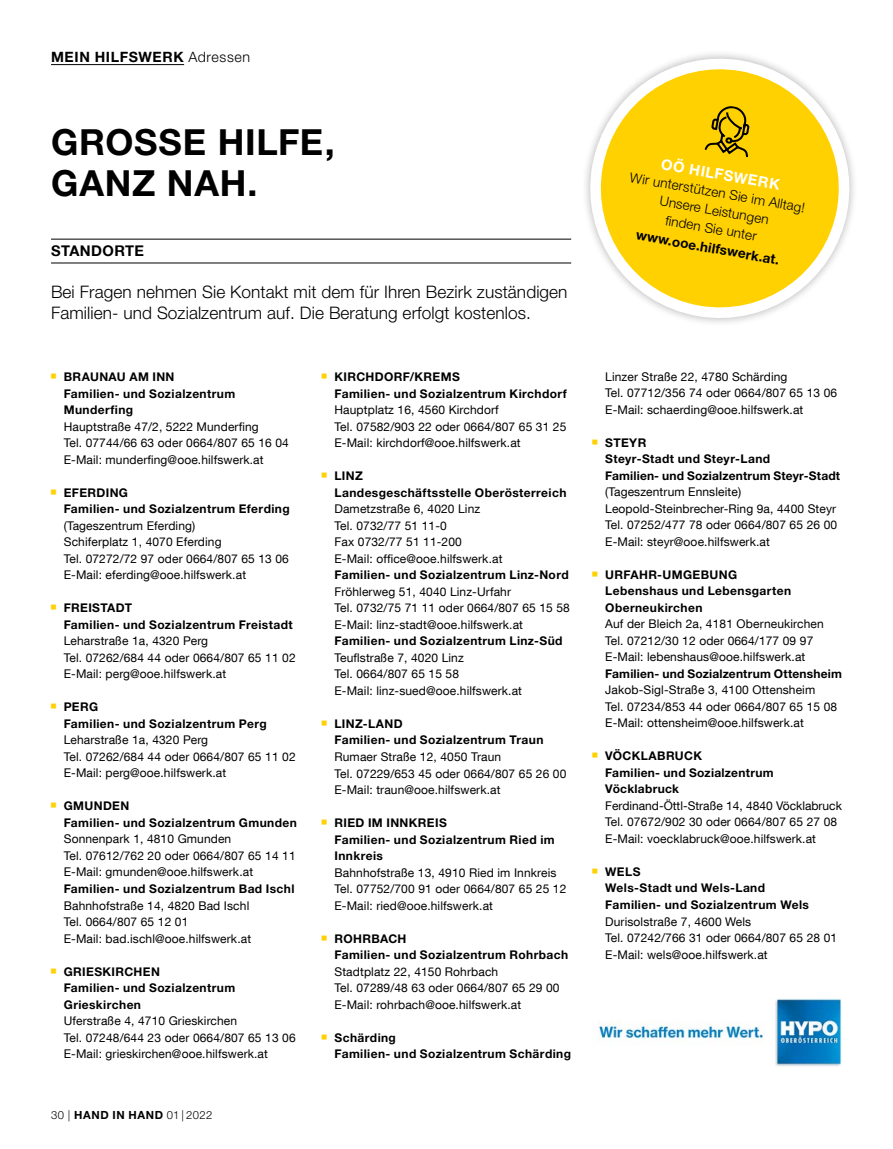
<style>
.page{position:relative;width:893px;height:1149px;background:#fff}
.page>*{position:absolute;margin:0;border:0;box-sizing:border-box;transform-origin:0 0}
.t1{font:700 36px/40.5px "Helvetica Neue LT Std";letter-spacing:.02em;color:#000}
.t2{font:300 17.25px/21px "Helvetica Neue LT Std";letter-spacing:.005em;color:#000}
.t3{font:700 14.7px "Helvetica Neue LT Std";color:#fff}
.t4{font:700 14.7px "Helvetica Neue LT Com";letter-spacing:.03em;color:#000}
.t5{font:700 14.25px "Helvetica Neue LT Std";letter-spacing:.045em;color:#000}
.t6{font:300 13.5px/18px "Helvetica Neue LT Std";color:#000;text-align:center}
.t7{font:700 13.5px "Helvetica Neue LT Std";color:#000}
.t8{font:12px/16.5px "Helvetica Neue LT Com";letter-spacing:.01em;color:#000}
.t9{font:700 12px/16.5px "Helvetica Neue LT Std";letter-spacing:.03em;color:#000}
.t10{font:300 11.25px "Helvetica Neue LT Std";letter-spacing:.035em;color:#000}
.s1{font-weight:300}
.s2{color:#ffd100}
.s3{font-weight:700}
</style>
<div class="page">
<hr style="left:51px;top:239px;width:520px;height:1px;background:#000">
<hr style="left:51px;top:263px;width:520px;height:1px;background:#000">
<hr style="left:51px;top:64px;width:133px;height:1px;background:#000">
<svg style="left:585px;top:54px;width:269px;height:269px"></svg>
<svg style="left:704px;top:104px;width:47px;height:54px"></svg>
<img style="left:598px;top:998px;width:244px;height:68px">
<p class="t5" style="left:51px;top:48px;width:201px">MEIN HILFSWERK <span class="s1">Adressen</span></p>
<h1 class="t1" style="left:51px;top:121px;width:285px">GROSSE HILFE,<br>GANZ NAH.</h1>
<p class="t4" style="left:51px;top:242px;width:95px">STANDORTE</p>
<h2 class="t2" style="left:51px;top:281px;width:518px">Bei Fragen nehmen Sie Kontakt mit dem für Ihren Bezirk zuständigen<br>Familien- und Sozialzentrum auf. Die Beratung erfolgt kostenlos.</h2>
<p class="t9" style="left:64px;top:368px;width:173px;text-indent:-13px"><span class="s2">▘</span> BRAUNAU AM INN<br>Familien- und Sozialzentrum<br>Munderfing</p>
<p class="t8" style="left:64px;top:417px;width:227px">Hauptstraße 47/2, 5222 Munderfing<br>Tel. 07744/66 63 oder 0664/807 65 16 04<br>E-Mail: munderfing@ooe.hilfswerk.at</p>
<p class="t9" style="left:64px;top:483px;width:227px;text-indent:-13px"><span class="s2">▘</span> EFERDING<br>Familien- und Sozialzentrum Eferding</p>
<p class="t8" style="left:64px;top:516px;width:227px">(Tageszentrum Eferding)<br>Schiferplatz 1, 4070 Eferding<br>Tel. 07272/72 97 oder 0664/807 65 13 06<br>E-Mail: eferding@ooe.hilfswerk.at</p>
<p class="t9" style="left:64px;top:599px;width:230px;text-indent:-13px"><span class="s2">▘</span> FREISTADT<br>Familien- und Sozialzentrum Freistadt</p>
<p class="t8" style="left:64px;top:632px;width:233px">Leharstraße 1a, 4320 Perg<br>Tel. 07262/684 44 oder 0664/807 65 11 02<br>E-Mail: perg@ooe.hilfswerk.at</p>
<p class="t9" style="left:64px;top:698px;width:204px;text-indent:-13px"><span class="s2">▘</span> PERG<br>Familien- und Sozialzentrum Perg</p>
<p class="t8" style="left:64px;top:731px;width:233px">Leharstraße 1a, 4320 Perg<br>Tel. 07262/684 44 oder 0664/807 65 11 02<br>E-Mail: perg@ooe.hilfswerk.at</p>
<p class="t9" style="left:64px;top:797px;width:235px;text-indent:-13px"><span class="s2">▘</span> GMUNDEN<br>Familien- und Sozialzentrum Gmunden</p>
<p class="t8" style="left:64px;top:830px;width:233px">Sonnenpark 1, 4810 Gmunden<br>Tel. 07612/762 20 oder 0664/807 65 14 11<br>E-Mail: gmunden@ooe.hilfswerk.at</p>
<p class="t9" style="left:64px;top:879px;width:232px">Familien- und Sozialzentrum Bad Ischl</p>
<p class="t8" style="left:64px;top:896px;width:189px">Bahnhofstraße 14, 4820 Bad Ischl<br>Tel. 0664/807 65 12 01<br>E-Mail: bad.ischl@ooe.hilfswerk.at</p>
<p class="t9" style="left:64px;top:962px;width:173px;text-indent:-13px"><span class="s2">▘</span> GRIESKIRCHEN<br>Familien- und Sozialzentrum<br>Grieskirchen</p>
<p class="t8" style="left:64px;top:1011px;width:233px">Uferstraße 4, 4710 Grieskirchen<br>Tel. 07248/644 23 oder 0664/807 65 13 06<br>E-Mail: grieskirchen@ooe.hilfswerk.at</p>
<p class="t10" style="left:51px;top:1107px;width:163px">30 | <span class="s3">HAND IN HAND</span> 01 | 2022</p>
<p class="t9" style="left:334px;top:368px;width:234px;text-indent:-13px"><span class="s2">▘</span> KIRCHDORF/KREMS<br>Familien- und Sozialzentrum Kirchdorf</p>
<p class="t8" style="left:334px;top:401px;width:233px">Hauptplatz 16, 4560 Kirchdorf<br>Tel. 07582/903 22 oder 0664/807 65 31 25<br>E-Mail: kirchdorf@ooe.hilfswerk.at</p>
<p class="t9" style="left:334px;top:467px;width:233px;text-indent:-13px"><span class="s2">▘</span> LINZ<br>Landesgeschäftsstelle Oberösterreich</p>
<p class="t8" style="left:334px;top:500px;width:169px">Dametzstraße 6, 4020 Linz<br>Tel. 0732/77 51 11-0<br>Fax 0732/77 51 11-200<br>E-Mail: office@ooe.hilfswerk.at</p>
<p class="t9" style="left:334px;top:566px;width:236px">Familien- und Sozialzentrum Linz-Nord</p>
<p class="t8" style="left:334px;top:583px;width:237px">Fröhlerweg 51, 4040 Linz-Urfahr<br>Tel. 0732/75 71 11 oder 0664/807 65 15 58<br>E-Mail: linz-stadt@ooe.hilfswerk.at</p>
<p class="t9" style="left:334px;top:632px;width:230px">Familien- und Sozialzentrum Linz-Süd</p>
<p class="t8" style="left:334px;top:649px;width:189px">Teuflstraße 7, 4020 Linz<br>Tel. 0664/807 65 15 58<br>E-Mail: linz-sued@ooe.hilfswerk.at</p>
<p class="t9" style="left:334px;top:715px;width:210px;text-indent:-13px"><span class="s2">▘</span> LINZ-LAND<br>Familien- und Sozialzentrum Traun</p>
<p class="t8" style="left:334px;top:748px;width:233px">Rumaer Straße 12, 4050 Traun<br>Tel. 07229/653 45 oder 0664/807 65 26 00<br>E-Mail: traun@ooe.hilfswerk.at</p>
<p class="t9" style="left:334px;top:814px;width:222px;text-indent:-13px"><span class="s2">▘</span> RIED IM INNKREIS<br>Familien- und Sozialzentrum Ried im<br>Innkreis</p>
<p class="t8" style="left:334px;top:863px;width:233px">Bahnhofstraße 13, 4910 Ried im Innkreis<br>Tel. 07752/700 91 oder 0664/807 65 25 12<br>E-Mail: ried@ooe.hilfswerk.at</p>
<p class="t9" style="left:334px;top:929px;width:235px;text-indent:-13px"><span class="s2">▘</span> ROHRBACH<br>Familien- und Sozialzentrum Rohrbach</p>
<p class="t8" style="left:334px;top:962px;width:227px">Stadtplatz 22, 4150 Rohrbach<br>Tel. 07289/48 63 oder 0664/807 65 29 00<br>E-Mail: rohrbach@ooe.hilfswerk.at</p>
<p class="t9" style="left:334px;top:1028px;width:238px;text-indent:-13px"><span class="s2">▘</span> Schärding<br>Familien- und Sozialzentrum Schärding</p>
<p class="t3" style="left:663px;top:155px;width:121px;rotate:10deg">OÖ HILFSWERK</p>
<p class="t6" style="left:632px;top:168px;width:179px;rotate:10deg">Wir unterstützen Sie im Alltag!<br>Unsere Leistungen<br>fi nden Sie unter</p>
<p class="t7" style="left:638px;top:226px;width:147px;rotate:10deg">www.ooe.hilfswerk.at.</p>
<p class="t8" style="left:605px;top:367px;width:233px">Linzer Straße 22, 4780 Schärding<br>Tel. 07712/356 74 oder 0664/807 65 13 06<br>E-Mail: schaerding@ooe.hilfswerk.at</p>
<p class="t9" style="left:605px;top:433px;width:236px;text-indent:-13px"><span class="s2">▘</span> STEYR<br>Steyr-Stadt und Steyr-Land<br>Familien- und Sozialzentrum Steyr-Stadt</p>
<p class="t8" style="left:605px;top:483px;width:233px">(Tageszentrum Ennsleite)<br>Leopold-Steinbrecher-Ring 9a, 4400 Steyr Tel. 07252/477 78 oder 0664/807 65 26 00<br>E-Mail: steyr@ooe.hilfswerk.at</p>
<p class="t9" style="left:605px;top:565px;width:187px;text-indent:-13px"><span class="s2">▘</span> URFAHR-UMGEBUNG<br>Lebenshaus und Lebensgarten<br>Oberneukirchen</p>
<p class="t8" style="left:605px;top:615px;width:220px">Auf der Bleich 2a, 4181 Oberneukirchen<br>Tel. 07212/30 12 oder 0664/177 09 97<br>E-Mail: lebenshaus@ooe.hilfswerk.at</p>
<p class="t9" style="left:605px;top:664px;width:238px">Familien- und Sozialzentrum Ottensheim</p>
<p class="t8" style="left:605px;top:681px;width:233px">Jakob-Sigl-Straße 3, 4100 Ottensheim<br>Tel. 07234/853 44 oder 0664/807 65 15 08<br>E-Mail: ottensheim@ooe.hilfswerk.at</p>
<p class="t9" style="left:605px;top:747px;width:170px;text-indent:-13px"><span class="s2">▘</span> VÖCKLABRUCK<br>Familien- und Sozialzentrum<br>Vöcklabruck</p>
<p class="t8" style="left:605px;top:796px;width:238px">Ferdinand-Öttl-Straße 14, 4840 Vöcklabruck<br>Tel. 07672/902 30 oder 0664/807 65 27 08<br>E-Mail: voecklabruck@ooe.hilfswerk.at</p>
<p class="t9" style="left:605px;top:862px;width:205px;text-indent:-13px"><span class="s2">▘</span> WELS<br>Wels-Stadt und Wels-Land<br>Familien- und Sozialzentrum Wels</p>
<p class="t8" style="left:605px;top:912px;width:233px">Durisolstraße 7, 4600 Wels<br>Tel. 07242/766 31 oder 0664/807 65 28 01<br>E-Mail: wels@ooe.hilfswerk.at</p>
</div>
